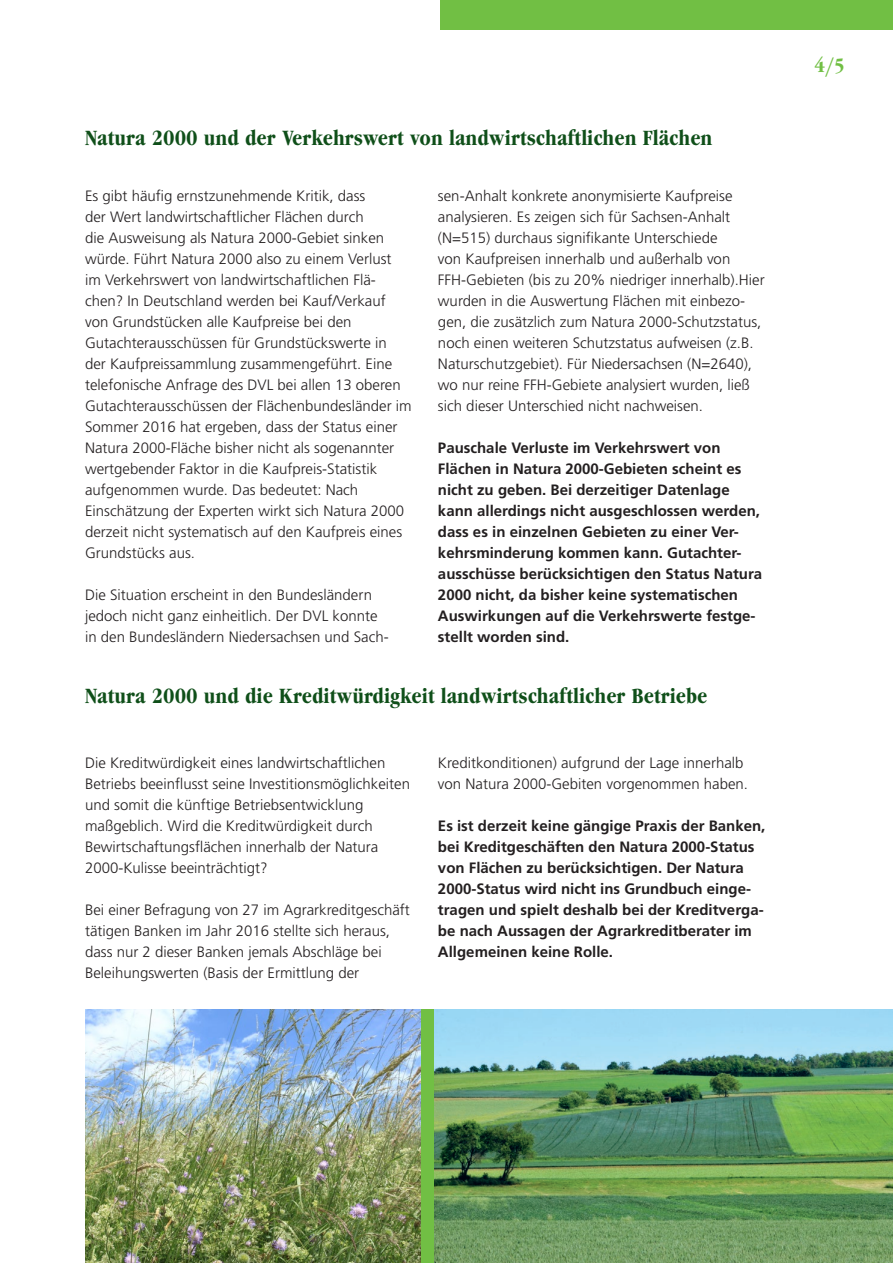
<style>
.page{position:relative;width:893px;height:1263px;background:#fff}
.page>*{position:absolute;margin:0;border:0;box-sizing:border-box;transform-origin:0 0}
.t1{font:22.5px "Garam ITCSB Bol Con";color:#0f4f19}
.t2{font:21px "Garam ITCSB Bol Con";color:#71bf44}
.P_2sp{font:300 15px/21px "Frutiger LT Std";color:#231f20}
.P_2sp-2{font:700 15px/21px "Frutiger LT Std";color:#231f20}
</style>
<div class="page">
<div style="left:440px;top:0;width:453px;height:30px;background:#71bf44"></div>
<img style="left:85px;top:1010px;width:336px;height:253px">
<img style="left:434px;top:1010px;width:459px;height:253px">
<div style="left:421px;top:1010px;width:13px;height:253px;background:#71bf44"></div>
<h3 class="t1" style="left:85px;top:126px;width:629px">Natura 2000 und der Verkehrswert von landwirtschaftlichen Flächen</h3>
<p class="P_2sp" style="left:85px;top:186px;width:328px">Es gibt häufig ernstzunehmende Kritik, dass<br>der Wert landwirtschaftlicher Flächen durch<br>die Ausweisung als Natura 2000-Gebiet sinken würde. Führt Natura 2000 also zu einem Verlust<br>im Verkehrswert von landwirtschaftlichen Flä&shy;chen? In Deutschland werden bei Kauf/Verkauf von Grundstücken alle Kaufpreise bei den Gutachterausschüssen für Grundstückswerte in<br>der Kaufpreissammlung zusammengeführt. Eine telefonische Anfrage des DVL bei allen 13 oberen Gutachterausschüssen der Flächenbundesländer im Sommer 2016 hat ergeben, dass der Status einer Natura 2000-Fläche bisher nicht als sogenannter wertgebender Faktor in die Kaufpreis-Statistik aufgenommen wurde. Das bedeutet: Nach Einschätzung der Experten wirkt sich Natura 2000 derzeit nicht systematisch auf den Kaufpreis eines Grundstücks aus.</p>
<p class="P_2sp" style="left:85px;top:585px;width:305px">Die Situation erscheint in den Bundesländern jedoch nicht ganz einheitlich. Der DVL konnte in den Bundesländern Niedersachsen und Sach-</p>
<p class="P_2sp" style="left:438px;top:186px;width:328px">sen-Anhalt konkrete anonymisierte Kaufpreise analysieren. Es zeigen sich für Sachsen-Anhalt (N=515) durchaus signifikante Unterschiede<br>von Kaufpreisen innerhalb und außerhalb von FFH-Gebieten (bis zu 20% niedriger innerhalb).Hier wurden in die Auswertung Flächen mit einbezo&shy;gen, die zusätzlich zum Natura 2000-Schutzstatus, noch einen weiteren Schutzstatus aufweisen (z.B.<br>Naturschutzgebiet). Für Niedersachsen (N=2640), wo nur reine FFH-Gebiete analysiert wurden, ließ sich dieser Unterschied nicht nachweisen.</p>
<p class="P_2sp-2" style="left:438px;top:437px;width:326px">Pauschale Verluste im Verkehrswert von Flächen in Natura 2000-Gebieten scheint es nicht zu geben. Bei derzeitiger Datenlage kann allerdings nicht ausgeschlossen werden, dass es in einzelnen Gebieten zu einer Ver&shy;kehrsminderung kommen kann. Gutachter&shy;ausschüsse berücksichtigen den Status Natura 2000 nicht, da bisher keine systematischen Auswirkungen auf die Verkehrswerte festge&shy;stellt worden sind.</p>
<h3 class="t1" style="left:85px;top:685px;width:624px">Natura 2000 und die Kreditwürdigkeit landwirtschaftlicher Betriebe</h3>
<p class="P_2sp" style="left:85px;top:753px;width:327px">Die Kreditwürdigkeit eines landwirtschaftlichen Betriebs beeinflusst seine Investitionsmöglichkeiten und somit die künftige Betriebsentwicklung maßgeblich. Wird die Kreditwürdigkeit durch Bewirtschaftungsflächen innerhalb der Natura 2000-Kulisse beeinträchtigt?</p>
<p class="P_2sp" style="left:85px;top:900px;width:326px">Bei einer Befragung von 27 im Agrarkreditgeschäft tätigen Banken im Jahr 2016 stellte sich heraus, dass nur 2 dieser Banken jemals Abschläge bei Beleihungswerten (Basis der Ermittlung der</p>
<p class="P_2sp" style="left:438px;top:753px;width:312px">Kreditkonditionen) aufgrund der Lage innerhalb von Natura 2000-Gebiten vorgenommen haben.</p>
<p class="P_2sp-2" style="left:438px;top:815px;width:329px">Es ist derzeit keine gängige Praxis der Banken, bei Kreditgeschäften den Natura 2000-Status von Flächen zu berücksichtigen. Der Natura 2000-Status wird nicht ins Grundbuch einge&shy;tragen und spielt deshalb bei der Kreditverga&shy;be nach Aussagen der Agrarkreditberater im Allgemeinen keine Rolle.</p>
<h2 class="t2" style="left:814px;top:55px;width:32px">4/5</h2>
</div>
